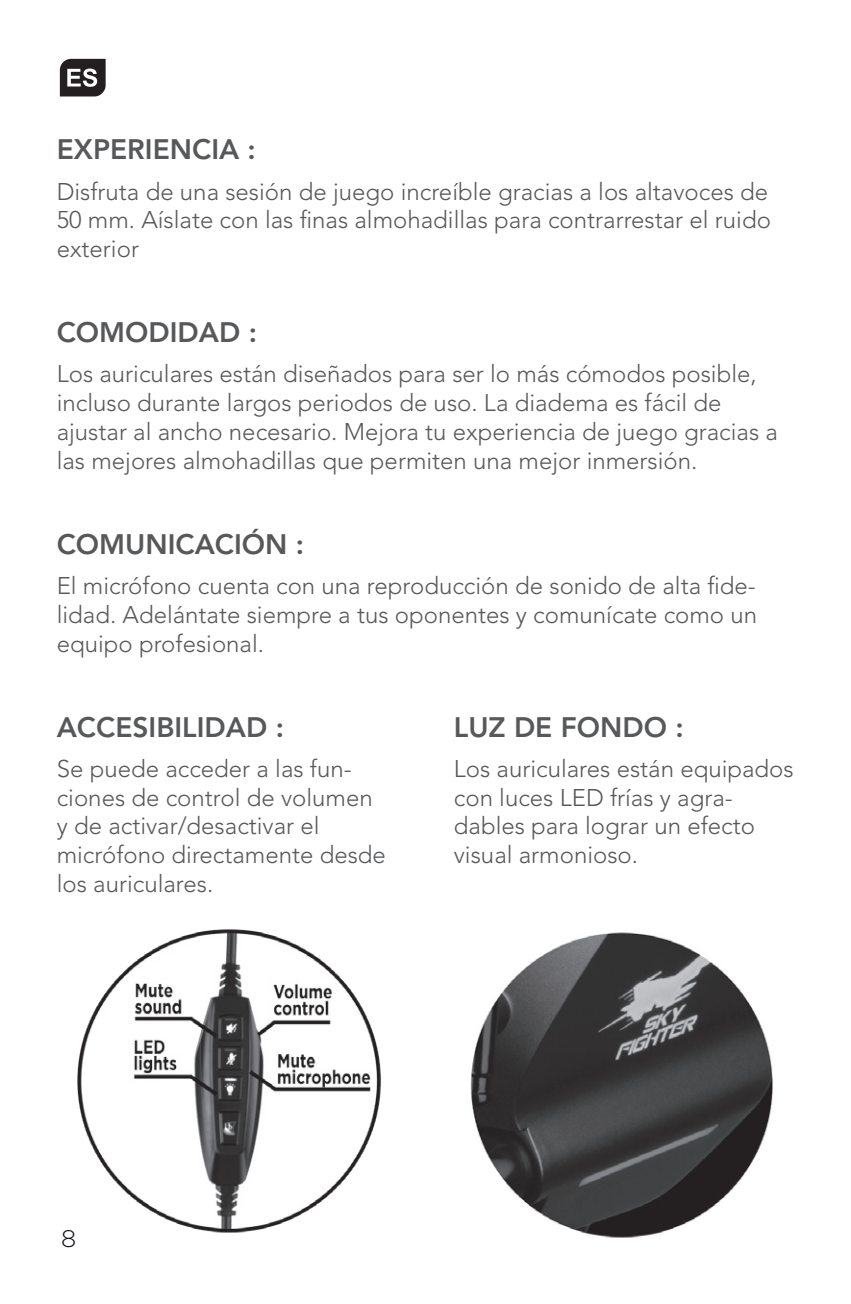
<style>
.page{position:relative;width:851px;height:1304px;background:#fff}
.page>*{position:absolute;margin:0;border:0;box-sizing:border-box;transform-origin:0 0}
.t1{font:52.4px "KONIX LAND";color:#231f20}
.t2{font:800 28px "Avenir LT Std";color:#57585a}
.t3{font:300 24px/28.8px "Avenir LT Std";color:#57585a}
.t4{font:300 24px "Gotham";color:#0d0b14}
</style>
<div class="page">
<img style="left:77px;top:929px;width:696px;height:309px">
<p class="t1" style="left:57px;top:50px;width:54px">R</p>
<p class="t2" style="left:57px;top:133px;width:201px">EXPERIENCIA :</p>
<p class="t3" style="left:57px;top:177px;width:715px;text-align:justify">Disfruta de una sesión de juego increíble gracias a los altavoces de 50 mm. Aíslate con las finas almohadillas para contrarrestar el ruido exterior</p>
<p class="t2" style="left:57px;top:316px;width:202px">COMODIDAD :</p>
<p class="t3" style="left:57px;top:360px;width:722px">Los auriculares están diseñados para ser lo más cómodos posible, incluso durante largos periodos de uso. La diadema es fácil de ajustar al ancho necesario. Mejora tu experiencia de juego gracias a las mejores almohadillas que permiten una mejor inmersión.</p>
<p class="t2" style="left:57px;top:528px;width:249px">COMUNICACIÓN :</p>
<p class="t3" style="left:57px;top:571px;width:701px;text-align:justify">El micrófono cuenta con una reproducción de sonido de alta fide&shy;lidad. Adelántate siempre a tus oponentes y comunícate como un equipo profesional.</p>
<p class="t2" style="left:57px;top:710px;width:229px">ACCESIBILIDAD :</p>
<p class="t3" style="left:57px;top:754px;width:331px">Se puede acceder a las fun&shy;ciones de control de volumen y de activar/desactivar el micrófono directamente desde los auriculares.</p>
<p class="t2" style="left:454px;top:710px;width:231px">LUZ DE FONDO :</p>
<p class="t3" style="left:454px;top:754px;width:341px">Los auriculares están equipados con luces LED frías y agra&shy;dables para lograr un efecto visual armonioso.</p>
<p class="t4" style="left:61px;top:1226px;width:17px">8</p>
</div>
